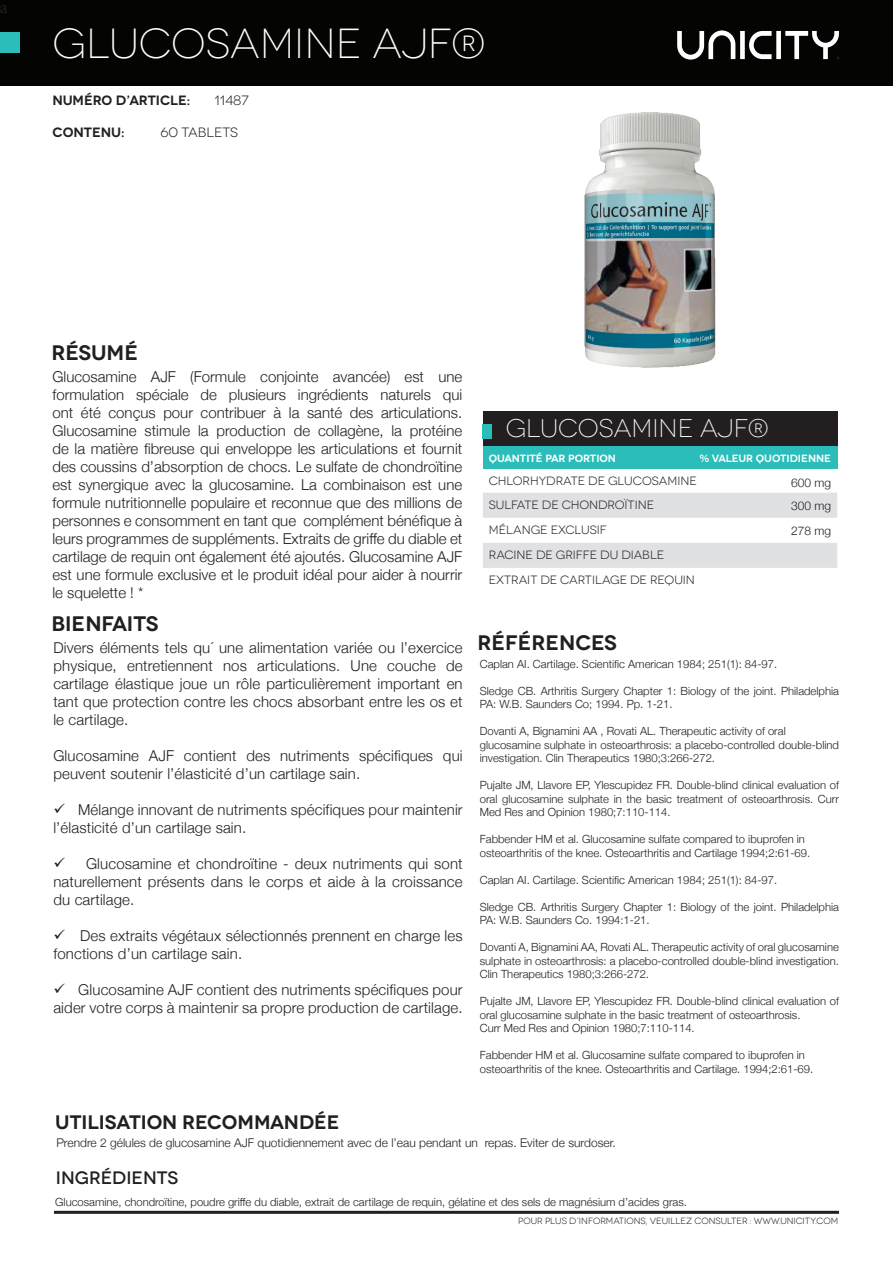
<style>
.page{position:relative;width:893px;height:1263px;background:#fff}
.page>*{position:absolute;margin:0;border:0;box-sizing:border-box;transform-origin:0 0}
.t1{font:300 42px "Novecentowide";color:#fff}
.t2{font:300 25.5px "Novecentowide";color:#fff}
.t3{font:600 21px "Novecentowide";color:#231f20}
.t4{font:600 19.5px "Novecentowide";color:#231f20}
.t5{font:500 18px "Novecentowide";color:#231f20}
.t6{font:18px "Minion Pro";color:#231f20}
.t7{font:300 15px/18px "Helvetica Neue";letter-spacing:.01em;color:#231f20}
.t8{font:600 13.5px "Novecentowide";letter-spacing:-.005em;color:#231f20}
.t9{font:13.5px "Novecentowide";color:#231f20}
.t10{font:12px "Novecentowide";color:#231f20}
.t11{font:300 12px "Helvetica Neue";color:#231f20}
.t12{font:300 11.25px/13.5px "Helvetica Neue";color:#231f20}
.t13{font:600 10.5px "Novecentowide";color:#fff}
.t14{font:9px "Novecentowide";color:#231f20}
</style>
<div class="page">
<div style="left:0;top:0;width:892px;height:86px;background:#040503"></div>
<div style="left:0;top:32px;width:19px;height:20px;background:#2abdba"></div>
<svg style="left:677px;top:30px;width:162px;height:30px"></svg>
<div style="left:483px;top:411px;width:354px;height:36px;background:#231f20"></div>
<div style="left:483px;top:447px;width:354px;height:22px;background:#2abdba"></div>
<svg style="left:483px;top:493px;width:354px;height:75px"></svg>
<div style="left:483px;top:424px;width:9px;height:15px;background:#2abdba"></div>
<hr style="left:54px;top:1211px;width:785px;height:3px;background:#231f20">
<img style="left:584px;top:112px;width:132px;height:256px">
<p class="t6" style="left:-1px;top:-5px;width:9px">a</p>
<p class="t1" style="left:53px;top:19px;width:435px">GLUCOSAMINE AJF®</p>
<p class="t8" style="left:53px;top:92px;width:139px">NUMÉRO D’ARTICLE:</p>
<p class="t9" style="left:215px;top:93px;width:36px">11487</p>
<p class="t8" style="left:53px;top:124px;width:74px">CONTENU:</p>
<p class="t9" style="left:161px;top:124px;width:79px">60 TABLETS</p>
<p class="t3" style="left:51px;top:340px;width:88px">RÉSUMÉ</p>
<p class="t7" style="left:53px;top:366px;width:411px;text-align:justify">Glucosamine AJF (Formule conjointe avancée) est une formulation spéciale de plusieurs ingrédients naturels qui ont été conçus pour contribuer à la santé des articulations.<br>Glucosamine stimule la production de collagène, la protéine de la matière fibreuse qui enveloppe les articulations et fournit des coussins d’absorption de chocs. Le sulfate de chondroïtine est synergique avec la glucosamine. La combinaison est une formule nutritionnelle populaire et reconnue que des millions de personnes e consomment en tant que complément bénéfique à leurs programmes de suppléments. Extraits de griffe du diable et cartilage de requin ont également été ajoutés. Glucosamine AJF est une formule exclusive et le produit idéal pour aider à nourrir le squelette ! *</p>
<p class="t3" style="left:51px;top:611px;width:109px">BIENFAITS</p>
<p class="t7" style="left:53px;top:638px;width:411px;text-align:justify">Divers éléments tels qu´ une alimentation variée ou l’exercice physique, entretiennent nos articulations. Une couche de cartilage élastique joue un rôle particulièrement important en tant que protection contre les chocs absorbant entre les os et le cartilage.</p>
<p class="t7" style="left:53px;top:746px;width:411px">Glucosamine AJF contient des nutriments spécifiques qui peuvent soutenir l’élasticité d’un cartilage sain.</p>
<p class="t7" style="left:53px;top:800px;width:411px">✓ Mélange innovant de nutriments spécifiques pour maintenir l’élasticité d’un cartilage sain.</p>
<p class="t7" style="left:53px;top:854px;width:411px;text-align:justify">✓ Glucosamine et chondroïtine - deux nutriments qui sont naturellement présents dans le corps et aide à la croissance du cartilage.</p>
<p class="t7" style="left:53px;top:926px;width:411px">✓ Des extraits végétaux sélectionnés prennent en charge les fonctions d’un cartilage sain.</p>
<p class="t7" style="left:53px;top:980px;width:411px">✓ Glucosamine AJF contient des nutriments spécifiques pour aider votre corps à maintenir sa propre production de cartilage.</p>
<p class="t4" style="left:55px;top:1111px;width:286px">UTILISATION RECOMMANDÉE</p>
<p class="t2" style="left:506px;top:414px;width:264px">GLUCOSAMINE AJF®</p>
<p class="t13" style="left:489px;top:451px;width:129px">QUANTITÉ PAR PORTION</p>
<p class="t13" style="left:700px;top:451px;width:133px">% VALEUR QUOTIDIENNE</p>
<p class="t10" style="left:489px;top:474px;width:209px">CHLORHYDRATE DE GLUCOSAMINE</p>
<p class="t11" style="left:791px;top:473px;width:42px">600 mg</p>
<p class="t10" style="left:489px;top:498px;width:167px">SULFATE DE CHONDROÏTINE</p>
<p class="t11" style="left:791px;top:496px;width:42px">300 mg</p>
<p class="t10" style="left:489px;top:523px;width:120px">MÉLANGE EXCLUSIF</p>
<p class="t11" style="left:791px;top:521px;width:42px">278 mg</p>
<p class="t10" style="left:489px;top:548px;width:177px">RACINE DE GRIFFE DU DIABLE</p>
<p class="t10" style="left:489px;top:573px;width:208px">EXTRAIT DE CARTILAGE DE REQUIN</p>
<p class="t3" style="left:477px;top:630px;width:141px">RÉFÉRENCES</p>
<p class="t12" style="left:480px;top:656px;width:299px">Caplan AI. Cartilage. Scientific American 1984; 251(1): 84-97.</p>
<p class="t12" style="left:480px;top:683px;width:361px">Sledge CB. Arthritis Surgery Chapter 1: Biology of the joint. Philadelphia<br>PA: W.B. Saunders Co; 1994. Pp. 1-21.</p>
<p class="t12" style="left:480px;top:724px;width:307px">Dovanti A, Bignamini AA , Rovati AL. Therapeutic activity of oral</p>
<p class="t12" style="left:480px;top:737px;width:361px">glucosamine sulphate in osteoarthrosis: a placebo-controlled double-blind investigation. Clin Therapeutics 1980;3:266-272.</p>
<p class="t12" style="left:480px;top:778px;width:361px;text-align:justify">Pujalte JM, Llavore EP, Ylescupidez FR. Double-blind clinical evaluation of oral glucosamine sulphate in the basic treatment of osteoarthrosis. Curr Med Res and Opinion 1980;7:110-114.</p>
<p class="t12" style="left:480px;top:832px;width:327px">Fabbender HM et al. Glucosamine sulfate compared to ibuprofen in</p>
<p class="t12" style="left:480px;top:845px;width:332px">osteoarthritis of the knee. Osteoarthritis and Cartilage 1994;2:61-69.</p>
<p class="t12" style="left:480px;top:872px;width:299px">Caplan AI. Cartilage. Scientific American 1984; 251(1): 84-97.</p>
<p class="t12" style="left:480px;top:899px;width:361px">Sledge CB. Arthritis Surgery Chapter 1: Biology of the joint. Philadelphia<br>PA: W.B. Saunders Co. 1994:1-21.</p>
<p class="t12" style="left:480px;top:940px;width:361px;text-align:justify">Dovanti A, Bignamini AA, Rovati AL. Therapeutic activity of oral glucosamine sulphate in osteoarthrosis: a placebo-controlled double-blind investigation.<br>Clin Therapeutics 1980;3:266-272.</p>
<p class="t12" style="left:480px;top:994px;width:361px">Pujalte JM, Llavore EP, Ylescupidez FR. Double-blind clinical evaluation of oral glucosamine sulphate in the basic treatment of osteoarthrosis.</p>
<p class="t12" style="left:480px;top:1021px;width:216px">Curr Med Res and Opinion 1980;7:110-114.</p>
<p class="t12" style="left:480px;top:1048px;width:327px">Fabbender HM et al. Glucosamine sulfate compared to ibuprofen in</p>
<p class="t12" style="left:480px;top:1061px;width:335px">osteoarthritis of the knee. Osteoarthritis and Cartilage. 1994;2:61-69.</p>
<p class="t11" style="left:56px;top:1133px;width:561px">Prendre 2 gélules de glucosamine AJF quotidiennement avec de l’eau pendant un repas. Eviter de surdoser.</p>
<p class="t5" style="left:56px;top:1166px;width:124px">INGRÉDIENTS</p>
<p class="t12" style="left:55px;top:1194px;width:633px">Glucosamine, chondroïtine, poudre griffe du diable, extrait de cartilage de requin, gélatine et des sels de magnésium d’acides gras.</p>
<p class="t14" style="left:518px;top:1215px;width:322px">POUR PLUS D’INFORMATIONS, VEUILLEZ CONSULTER : WWW.UNICITY.COM</p>
</div>
